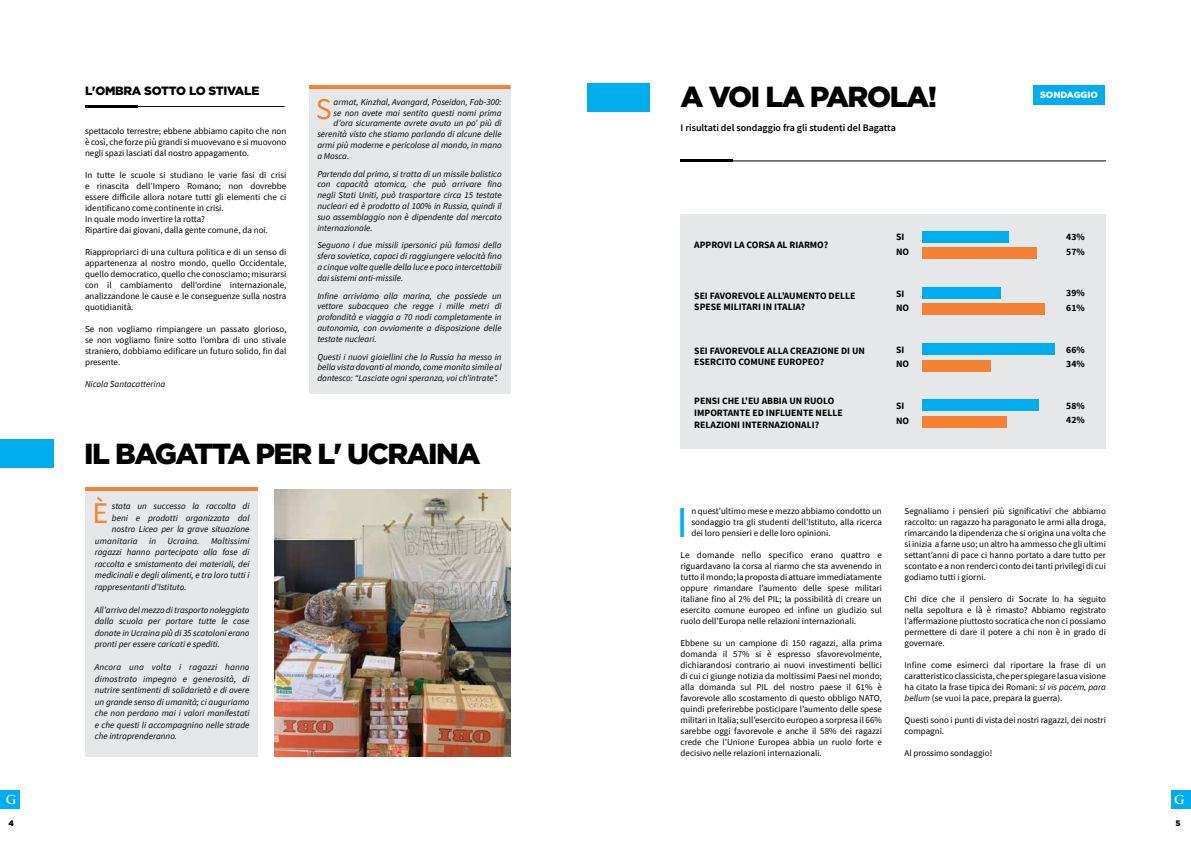
<style>
.page{position:relative;width:1191px;height:842px;background:#fff}
.page>*{position:absolute;margin:0;border:0;box-sizing:border-box;transform-origin:0 0}
.t1{font:44px "Source Sans Pro";color:#00aeef}
.t2{font:30px "Source Sans Pro";color:#f58232}
.t3{font:900 29px "Gotham";letter-spacing:-.05em;color:#000}
.t4{font:900 12px "Gotham";letter-spacing:-.02em;color:#000}
.t5{font:700 12px "Trajan Pro";color:#fff}
.t6{font:600 10px "Source Sans Pro";color:#000}
.t7{font:700 9.7px/14.5px "Source Sans Pro";color:#000}
.t8{font:9px/11px "Source Sans Pro";color:#000;text-align:justify}
.t9{font:italic 9px/10.8px "Source Sans Pro";color:#000;text-align:justify}
.t10{font:italic 9px "Source Sans Pro";letter-spacing:.02em;color:#000}
.t11{font:900 9px "Gotham";color:#fff}
.t12{font:900 8px "Gotham";color:#000}
.s1{font-style:italic}
</style>
<div class="page">
<hr style="left:85px;top:105px;width:52px;height:2px;background:#000">
<hr style="left:85px;top:106px;width:199px;height:1px;background:#000">
<div style="left:85px;top:490px;width:173px;height:267px;background:#e6e7e8"></div>
<img style="left:274px;top:490px;width:236px;height:266px">
<hr style="left:85px;top:487px;width:173px;height:4px;background:#f58232">
<div style="left:0;top:439px;width:54px;height:28px;background:#00aeef"></div>
<div style="left:0;top:790px;width:20px;height:19px;background:#00aeef"></div>
<div style="left:309px;top:85px;width:201px;height:308px;background:#e6e7e8"></div>
<hr style="left:309px;top:85px;width:201px;height:4px;background:#f58232">
<div style="left:587px;top:84px;width:62px;height:28px;background:#00aeef"></div>
<div style="left:680px;top:214px;width:426px;height:234px;background:#e6e7e8"></div>
<div style="left:922px;top:231px;width:87px;height:11px;background:#00aeef"></div>
<div style="left:922px;top:248px;width:115px;height:11px;background:#f58232"></div>
<div style="left:922px;top:287px;width:79px;height:12px;background:#00aeef"></div>
<div style="left:922px;top:304px;width:123px;height:11px;background:#f58232"></div>
<div style="left:922px;top:343px;width:133px;height:12px;background:#00aeef"></div>
<div style="left:922px;top:360px;width:69px;height:11px;background:#f58232"></div>
<div style="left:922px;top:400px;width:117px;height:11px;background:#00aeef"></div>
<div style="left:922px;top:416px;width:85px;height:11px;background:#f58232"></div>
<div style="left:1171px;top:790px;width:20px;height:19px;background:#00aeef"></div>
<div style="left:1033px;top:85px;width:72px;height:20px;background:#00aeef"></div>
<hr style="left:680px;top:160px;width:52px;height:2px;background:#000">
<hr style="left:680px;top:161px;width:426px;height:1px;background:#000">
<h3 class="t5" style="left:6px;top:792px;width:12px">G</h3>
<p class="t12" style="left:8px;top:817px;width:7px">4</p>
<h3 class="t4" style="left:85px;top:82px;width:176px">L'OMBRA SOTTO LO STIVALE</h3>
<p class="t8" style="left:85px;top:125px;width:203px">spettacolo terrestre; ebbene abbiamo capito che non è così, che forze più grandi si muovevano e si muovono negli spazi lasciati dal nostro appagamento.</p>
<p class="t8" style="left:85px;top:169px;width:203px;text-align:left">In tutte le scuole si studiano le varie fasi di crisi e rinascita dell’Impero Romano; non dovrebbe essere difficile allora notare tutti gli elementi che ci identificano come continente in crisi.<br>In quale modo invertire la rotta?<br>Ripartire dai giovani, dalla gente comune, da noi.</p>
<p class="t8" style="left:85px;top:246px;width:203px">Riappropriarci di una cultura politica e di un senso di appartenenza al nostro mondo, quello Occidentale, quello democratico, quello che conosciamo; misurarsi con il cambiamento dell’ordine internazionale, analizzandone le cause e le conseguenze sulla nostra quotidianità.</p>
<p class="t8" style="left:85px;top:323px;width:203px">Se non vogliamo rimpiangere un passato glorioso, se non vogliamo finire sotto l’ombra di uno stivale straniero, dobbiamo edificare un futuro solido, fin dal presente.</p>
<p class="t9" style="left:85px;top:378px;width:82px">Nicola Santacatterina</p>
<h2 class="t2" style="left:316px;top:90px;width:18px">S</h2>
<p class="t9" style="left:333px;top:96px;width:170px">armat, Kinzhal, Avangard, Poseidon, Fab-300:</p>
<p class="t9" style="left:333px;top:107px;width:169px">se non avete mai sentito questi nomi prima</p>
<p class="t9" style="left:333px;top:118px;width:170px">d’ora sicuramente avrete avuto un po’ più di</p>
<p class="t9" style="left:317px;top:129px;width:186px">serenità visto che stiamo parlando di alcune delle</p>
<p class="t9" style="left:317px;top:140px;width:186px">armi più moderne e pericolose al mondo, in mano</p>
<p class="t9" style="left:317px;top:150px;width:33px">a Mosca.</p>
<p class="t9" style="left:317px;top:168px;width:186px">Partendo dal primo, si tratta di un missile balistico con capacità atomica, che può arrivare fino negli Stati Uniti, può trasportare circa 15 testate nucleari ed è prodotto al 100% in Russia, quindi il suo assemblaggio non è dipendente dal mercato internazionale.</p>
<p class="t9" style="left:317px;top:240px;width:186px">Seguono i due missili ipersonici più famosi della sfera sovietica, capaci di raggiungere velocità fino a cinque volte quelle della luce e poco intercettabili dai sistemi anti-missile.</p>
<p class="t9" style="left:317px;top:290px;width:186px">Infine arriviamo alla marina, che possiede un vettore subacqueo che regge i mille metri di profondità e viaggia a 70 nodi completamente in autonomia, con ovviamente a disposizione delle testate nucleari.</p>
<p class="t9" style="left:317px;top:351px;width:186px">Questi i nuovi gioiellini che la Russia ha messo in bella vista davanti al mondo, come monito simile al dantesco: “Lasciate ogni speranza, voi ch’intrate”.</p>
<h3 class="t3" style="left:84px;top:433px;width:398px">IL BAGATTA PER L' UCRAINA</h3>
<h2 class="t2" style="left:93px;top:494px;width:17px">È</h2>
<p class="t9" style="left:112px;top:501px;width:139px">stata un successo la raccolta di</p>
<p class="t9" style="left:112px;top:512px;width:139px">beni e prodotti organizzata dal</p>
<p class="t9" style="left:112px;top:524px;width:139px">nostro Liceo per la grave situazione</p>
<p class="t10" style="left:95px;top:535px;width:44px">umanitaria</p>
<p class="t9" style="left:95px;top:535px;width:156px;line-height:11.5px;text-indent:54px">in Ucraina. Moltissimi ragazzi hanno partecipato alla fase di raccolta e smistamento dei materiali, dei medicinali e degli alimenti, e tra loro tutti i rappresentanti d’Istituto.</p>
<p class="t9" style="left:95px;top:604px;width:156px;line-height:11.5px">All’arrivo del mezzo di trasporto noleggiato dalla scuola per portare tutte le cose donate in Ucraina più di 35 scatoloni erano pronti per essere caricati e spediti.</p>
<p class="t9" style="left:95px;top:662px;width:156px;line-height:11.5px">Ancora una volta i ragazzi hanno dimostrato impegno e generosità, di nutrire sentimenti di solidarietà e di avere un grande senso di umanità; ci auguriamo che non perdano mai i valori manifestati e che questi li accompagnino nelle strade che intraprenderanno.</p>
<h3 class="t3" style="left:680px;top:77px;width:258px">A VOI LA PAROLA!</h3>
<p class="t6" style="left:680px;top:121px;width:217px">I risultati del sondaggio fra gli studenti del Bagatta</p>
<p class="t11" style="left:1040px;top:89px;width:59px">SONDAGGIO</p>
<p class="t7" style="left:694px;top:238px;width:136px">APPROVI LA CORSA AL RIARMO?</p>
<p class="t7" style="left:694px;top:289px;width:163px;line-height:11.6px">SEI FAVOREVOLE ALL’AUMENTO DELLE<br>SPESE MILITARI IN ITALIA?</p>
<p class="t7" style="left:694px;top:345px;width:172px;line-height:11.6px">SEI FAVOREVOLE ALLA CREAZIONE DI UN<br>ESERCITO COMUNE EUROPEO?</p>
<p class="t7" style="left:694px;top:395px;width:150px;line-height:11.6px">PENSI CHE L'EU ABBIA UN RUOLO<br>IMPORTANTE ED INFLUENTE NELLE<br>RELAZIONI INTERNAZIONALI?</p>
<p class="t7" style="left:896px;top:230px;width:15px">SI<br>NO</p>
<p class="t7" style="left:1066px;top:230px;width:20px">43%<br>57%</p>
<p class="t7" style="left:1066px;top:286px;width:20px">39%<br>61%</p>
<p class="t7" style="left:1066px;top:342px;width:20px">66%<br>34%</p>
<p class="t7" style="left:1066px;top:398px;width:20px">58%<br>42%</p>
<p class="t7" style="left:896px;top:286px;width:15px">SI<br>NO</p>
<p class="t7" style="left:896px;top:342px;width:15px">SI<br>NO</p>
<p class="t7" style="left:896px;top:398px;width:15px">SI<br>NO</p>
<p class="t8" style="left:691px;top:506px;width:192px">n quest’ultimo mese e mezzo abbiamo condotto un sondaggio tra gli studenti dell’Istituto, alla ricerca dei loro pensieri e delle loro opinioni.</p>
<p class="t8" style="left:680px;top:550px;width:203px">Le domande nello specifico erano quattro e riguardavano la corsa al riarmo che sta avvenendo in tutto il mondo; la proposta di attuare immediatamente oppure rimandare l’aumento delle spese militari italiane fino al 2% del PIL; la possibilità di creare un esercito comune europeo ed infine un giudizio sul ruolo dell’Europa nelle relazioni internazionali.</p>
<p class="t8" style="left:680px;top:637px;width:203px">Ebbene su un campione di 150 ragazzi, alla prima domanda il 57% si è espresso sfavorevolmente, dichiarandosi contrario ai nuovi investimenti bellici di cui ci giunge notizia da moltissimi Paesi nel mondo; alla domanda sul PIL del nostro paese il 61% è favorevole allo scostamento di questo obbligo NATO, quindi preferirebbe posticipare l’aumento delle spese militari in Italia; sull’esercito europeo a sorpresa il 66% sarebbe oggi favorevole e anche il 58% dei ragazzi crede che l’Unione Europea abbia un ruolo forte e decisivo nelle relazioni internazionali.</p>
<h1 class="t1" style="left:676px;top:494px;width:13px">I</h1>
<p class="t8" style="left:904px;top:505px;width:203px">Segnaliamo i pensieri più significativi che abbiamo raccolto: un ragazzo ha paragonato le armi alla droga, rimarcando la dipendenza che si origina una volta che si inizia a farne uso; un altro ha ammesso che gli ultimi settant’anni di pace ci hanno portato a dare tutto per scontato e a non renderci conto dei tanti privilegi di cui godiamo tutti i giorni.</p>
<p class="t8" style="left:904px;top:593px;width:203px">Chi dice che il pensiero di Socrate lo ha seguito nella sepoltura e là è rimasto? Abbiamo registrato l’affermazione piuttosto socratica che non ci possiamo permettere di dare il potere a chi non è in grado di governare.</p>
<p class="t8" style="left:904px;top:659px;width:203px">Infine come esimerci dal riportare la frase di un caratteristico classicista, che per spiegare la sua visione ha citato la frase tipica dei Romani: <span class="s1">si vis pacem, para bellum</span> (se vuoi la pace, prepara la guerra).</p>
<p class="t8" style="left:904px;top:714px;width:203px">Questi sono i punti di vista dei nostri ragazzi, dei nostri compagni.</p>
<p class="t8" style="left:904px;top:747px;width:89px">Al prossimo sondaggio!</p>
<h3 class="t5" style="left:1174px;top:792px;width:12px">G</h3>
<p class="t12" style="left:1175px;top:817px;width:7px">5</p>
</div>
